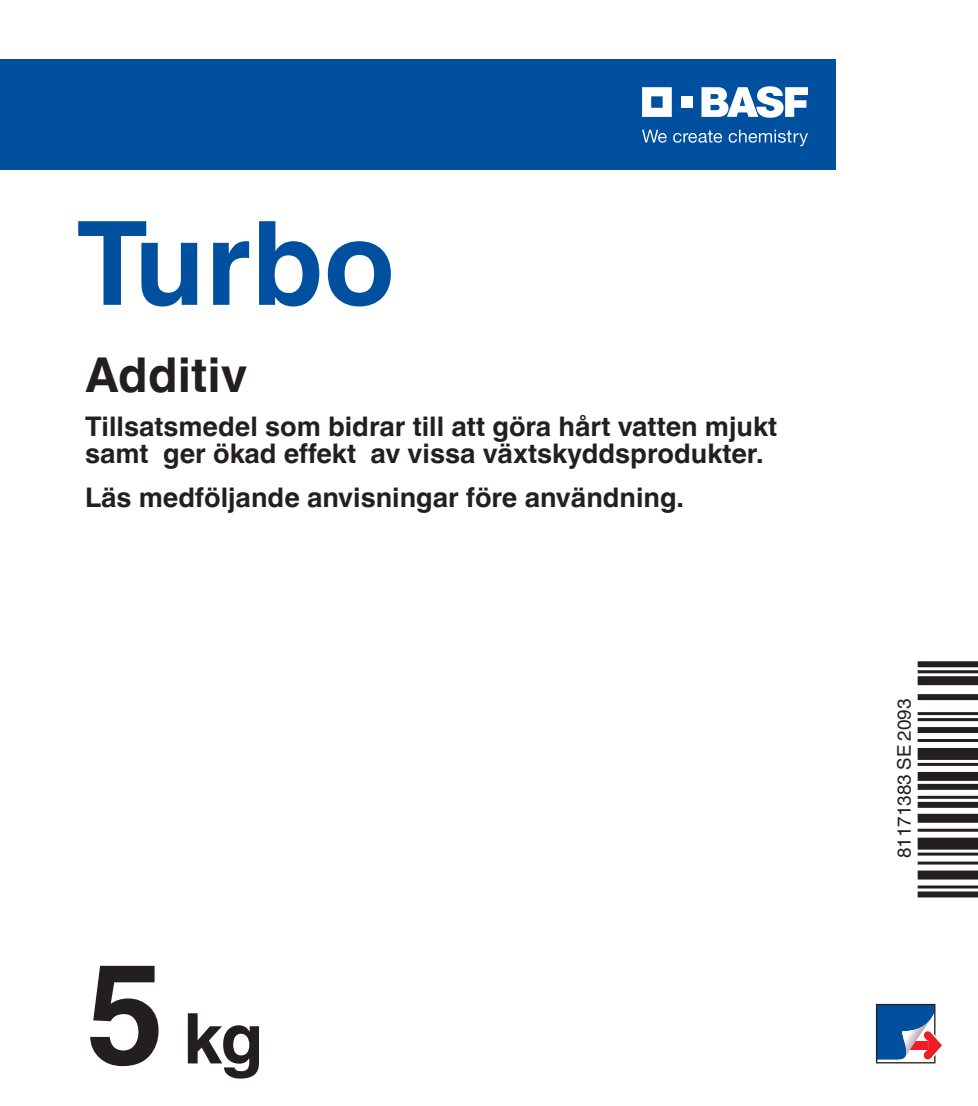
<style>
.page{position:relative;width:978px;height:1106px;background:#fff}
.page>*{position:absolute;margin:0;border:0;box-sizing:border-box;transform-origin:0 0}
.t1{font:122.4px "Code 128";color:#231f20}
.t2{font:700 116.4px "Helvetica Linotype";color:#01509f}
.t3{font:700 69.9px "Helvetica Linotype";color:#231f20}
.t4{font:700 48px "Helvetica Linotype";color:#231f20}
.t5{font:700 27px/27px "Helvetica Linotype";color:#231f20}
.t6{font:18.9px "Helvetica Linotype";color:#231f20}
.s1{font-size:139.8px}
</style>
<div class="page">
<svg style="left:876px;top:1003px;width:66px;height:60px"></svg>
<div style="left:0;top:60px;width:836px;height:110px;background:#01509f"></div>
<svg style="left:701px;top:86px;width:107px;height:32px"></svg>
<svg style="left:642px;top:87px;width:30px;height:30px"></svg>
<div style="left:681px;top:96px;width:11px;height:12px;background:#fff"></div>
<svg style="left:642px;top:130px;width:25px;height:13px"></svg>
<svg style="left:673px;top:130px;width:49px;height:13px"></svg>
<svg style="left:729px;top:130px;width:79px;height:16px"></svg>
<h2 class="t2" style="left:77px;top:196px;width:320px">Turbo</h2>
<h3 class="t4" style="left:85px;top:347px;width:164px">Additiv</h3>
<p class="t5" style="left:85px;top:413px;width:694px">Tillsatsmedel som bidrar till att göra hårt vatten mjukt samt ger ökad effekt av vissa växtskyddsprodukter.</p>
<p class="t5" style="left:85px;top:484px;width:601px">Läs medföljande anvisningar före användning.</p>
<h3 class="t3" style="left:85px;top:998px;width:180px"><span class="s1">5</span> kg</h3>
<p class="t6" style="left:893px;top:858px;width:161px;rotate:-90deg">81171383 SE 2093</p>
<h1 class="t1" style="left:911px;top:864px;width:166px;rotate:-90deg">❑ ▲●</h1>
</div>
